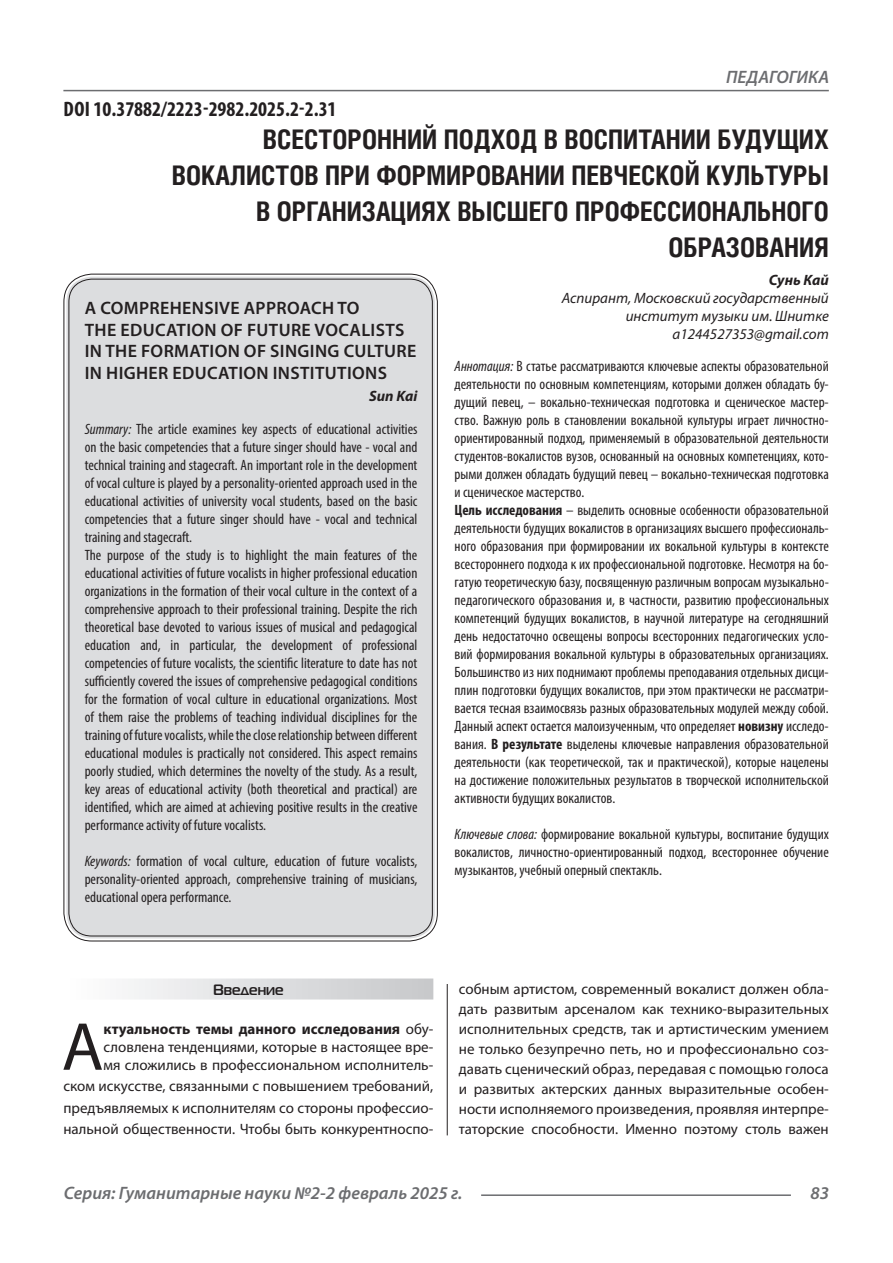
<style>
.page{position:relative;width:893px;height:1263px;background:#fff}
.page>*{position:absolute;margin:0;border:0;box-sizing:border-box;transform-origin:0 0}
.Статья_текст_первый{font:68.4px "Myriad Pro";color:#231f20}
.Статья_название{font:700 27px/36px "Helios Cond C";color:#231f20;text-align:right}
.ДОИ{font:700 condensed 21px "Myriad Pro";color:#231f20}
.Статья_название_англ{font:600 18px/21.6px "Myriad Pro";letter-spacing:.02em;color:#231f20}
.t1{font:italic 600 18px "Myriad Pro";color:#6c6d70}
.Статья_аннотация_тек{font:condensed 15px/18px "Myriad Pro";color:#231f20;text-align:justify}
.Статья_аннотация_анг{font:condensed 15px/18px "Myriad Pro";color:#231f20;text-align:justify}
.Статья_текст_первый-2{font:15px/20px "Myriad Pro";color:#231f20;text-align:justify}
.Статья_автор_инфо{font:italic 15px "Myriad Pro";color:#231f20}
.Статья_подзаголовок{font:700 15px "Magistral C";color:#231f20}
.Статья_автор_инфо-2{font:italic 700 15px "Myriad Pro";color:#231f20}
.Статья_автор_англ{font:italic 700 15px "Myriad Pro";color:#231f20}
.s1{font-style:italic}
.s2{font-weight:700}
</style>
<div class="page">
<hr style="left:447px;top:128px;width:1px;height:1007px;background:#231f20">
<hr style="left:63px;top:90px;width:766px;height:1px;background:#6c6d70">
<hr style="left:481px;top:1194px;width:310px;height:2px;background:#6c6d70">
<div style="left:443px;top:125px;width:10px;height:858px;background:#fff"></div>
<div style="left:66px;top:277px;width:369px;height:661px;background:#dcdddf;border-radius:26px"></div>
<div style="left:63px;top:978px;width:370px;height:21px;background:linear-gradient(to right,#fefeff,#c6c8ca)"></div>
<p class="t1" style="left:726px;top:66px;width:104px">ПЕДАГОГИКА</p>
<p class="Статья_название" style="left:172px;top:121px;width:658px">ВСЕСТОРОННИЙ ПОДХОД В ВОСПИТАНИИ БУДУЩИХ ВОКАЛИСТОВ ПРИ ФОРМИРОВАНИИ ПЕВЧЕСКОЙ КУЛЬТУРЫ В ОРГАНИЗАЦИЯХ ВЫСШЕГО ПРОФЕССИОНАЛЬНОГО ОБРАЗОВАНИЯ</p>
<p class="Статья_автор_инфо-2" style="left:769px;top:270px;width:62px">Сунь Кай</p>
<p class="Статья_автор_инфо" style="left:562px;top:289px;width:269px">Аспирант, Московский государственный</p>
<p class="Статья_автор_инфо" style="left:626px;top:307px;width:205px">институт музыки им. Шнитке</p>
<p class="Статья_автор_инфо" style="left:673px;top:325px;width:158px">a1244527353@gmail.com</p>
<p class="Статья_аннотация_тек" style="left:455px;top:357px;width:376px"><span class="s1">Аннотация:</span> В статье рассматриваются ключевые аспекты образовательной деятельности по основным компетенциям, которыми должен обладать бу&shy;дущий певец, – вокально-техническая подготовка и сценическое мастер&shy;ство. Важную роль в становлении вокальной культуры играет личностно&shy;ориентированный подход, применяемый в образовательной деятельности студентов-вокалистов вузов, основанный на основных компетенциях, кото&shy;рыми должен обладать будущий певец – вокально-техническая подготовка и сценическое мастерство.</p>
<p class="Статья_аннотация_тек" style="left:455px;top:501px;width:376px"><span class="s2">Цель исследования</span> – выделить основные особенности образовательной деятельности будущих вокалистов в организациях высшего профессиональ&shy;ного образования при формировании их вокальной культуры в контексте всестороннего подхода к их профессиональной подготовке. Несмотря на бо&shy;гатую теоретическую базу, посвященную различным вопросам музыкально&shy;педагогического образования и, в частности, развитию профессиональных компетенций будущих вокалистов, в научной литературе на сегодняшний день недостаточно освещены вопросы всесторонних педагогических усло&shy;вий формирования вокальной культуры в образовательных организациях.<br>Большинство из них поднимают проблемы преподавания отдельных дисци&shy;плин подготовки будущих вокалистов, при этом практически не рассматри&shy;вается тесная взаимосвязь разных образовательных модулей между собой.<br>Данный аспект остается малоизученным, что определяет <span class="s2">новизну</span> исследо&shy;вания. <span class="s2">В результате</span> выделены ключевые направления образовательной деятельности (как теоретической, так и практической), которые нацелены на достижение положительных результатов в творческой исполнительской активности будущих вокалистов.</p>
<p class="Статья_аннотация_тек" style="left:455px;top:825px;width:376px"><span class="s1">Ключевые слова:</span> формирование вокальной культуры, воспитание будущих вокалистов, личностно-ориентированный подход, всестороннее обучение музыкантов, учебный оперный спектакль.</p>
<p class="ДОИ" style="left:64px;top:96px;width:274px">DOI 10.37882/2223-2982.2025.2-2.31</p>
<p class="Статья_название_англ" style="left:85px;top:297px;width:276px">A COMPREHENSIVE APPROACH TO</p>
<p class="Статья_название_англ" style="left:85px;top:318px;width:333px">THE EDUCATION OF FUTURE VOCALISTS<br>IN THE FORMATION OF SINGING CULTURE<br>IN HIGHER EDUCATION INSTITUTIONS</p>
<p class="Статья_автор_англ" style="left:369px;top:386px;width:50px">Sun Kai</p>
<p class="Статья_аннотация_анг" style="left:85px;top:419px;width:334px"><span class="s1">Summary:</span> The article examines key aspects of educational activities on the basic competencies that a future singer should have - vocal and technical training and stagecraft. An important role in the development of vocal culture is played by a personality-oriented approach used in the educational activities of university vocal students, based on the basic competencies that a future singer should have - vocal and technical training and stagecraft.</p>
<p class="Статья_аннотация_анг" style="left:85px;top:545px;width:334px">The purpose of the study is to highlight the main features of the educational activities of future vocalists in higher professional education organizations in the formation of their vocal culture in the context of a comprehensive approach to their professional training. Despite the rich theoretical base devoted to various issues of musical and pedagogical education and, in particular, the development of professional competencies of future vocalists, the scientific literature to date has not sufficiently covered the issues of comprehensive pedagogical conditions for the formation of vocal culture in educational organizations. Most of them raise the problems of teaching individual disciplines for the training of future vocalists, while the close relationship between different educational modules is practically not considered. This aspect remains poorly studied, which determines the novelty of the study. As a result, key areas of educational activity (both theoretical and practical) are identified, which are aimed at achieving positive results in the creative performance activity of future vocalists.</p>
<p class="Статья_аннотация_анг" style="left:85px;top:851px;width:334px"><span class="s1">Keywords:</span> formation of vocal culture, education of future vocalists, personality-oriented approach, comprehensive training of musicians, educational opera performance.</p>
<p class="Статья_подзаголовок" style="left:213px;top:981px;width:72px">Введение</p>
<p class="Статья_текст_первый" style="left:62px;top:1004px;width:43px">А</p>
<p class="Статья_текст_первый-2" style="left:104px;top:1019px;width:331px;line-height:18px"><span class="s2">ктуальность темы данного исследования</span> обу&shy;словлена тенденциями, которые в настоящее вре&shy;мя сложились в профессиональном исполнитель-</p>
<p class="Статья_текст_первый-2" style="left:63px;top:1075px;width:371px;line-height:21.5px">ском искусстве, связанными с повышением требований, предъявляемых к исполнителям со стороны профессио&shy;нальной общественности. Чтобы быть конкурентноспо-</p>
<p class="Статья_текст_первый-2" style="left:459px;top:979px;width:371px">собным артистом, современный вокалист должен обла&shy;дать развитым арсеналом как технико-выразительных исполнительных средств, так и артистическим умением не только безупречно петь, но и профессионально соз&shy;давать сценический образ, передавая с помощью голоса и развитых актерских данных выразительные особен&shy;ности исполняемого произведения, проявляя интерпре&shy;таторские способности. Именно поэтому столь важен</p>
<p class="t1" style="left:64px;top:1182px;width:400px">Серия: Гуманитарные науки №2-2 февраль 2025 г.</p>
<p class="t1" style="left:810px;top:1182px;width:20px">83</p>
</div>
